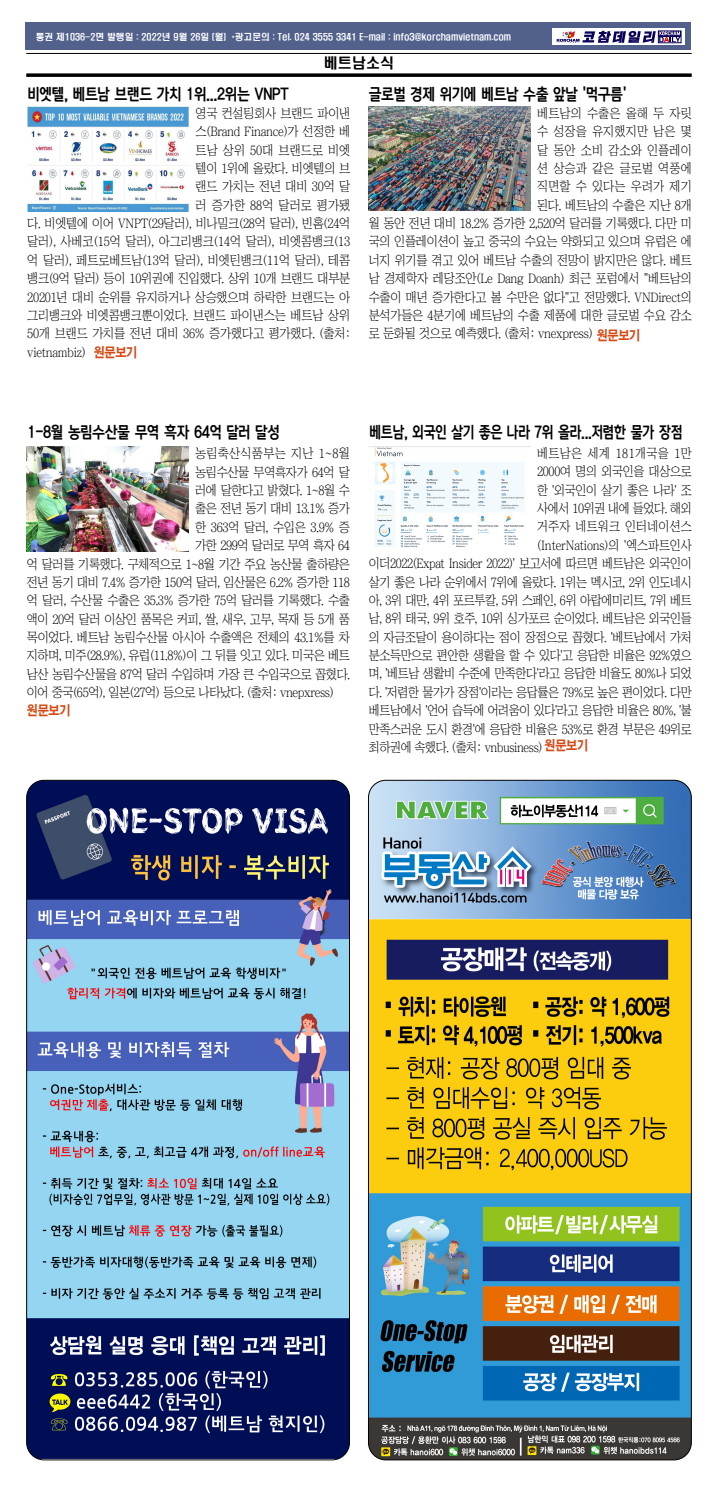
<style>
.page{position:relative;width:718px;height:1488px;background:#fff}
.page>*{position:absolute;margin:0;border:0;box-sizing:border-box;transform-origin:0 0}
.t1{font:15.75px "Korean DREAM5 R";letter-spacing:-.03em;color:#000;scale:.85 1}
.t2{font:15.75px "Korean DREAM5 R";letter-spacing:-.03em;color:#000;scale:.8 1}
.t3{font:14px "H2 hdr M";color:#000}
.t4{font:13.12px "Chosunilbo NM";letter-spacing:-.02em;color:#000;scale:.93 1}
.t5{font:13.12px "Chosunilbo NM";letter-spacing:-.02em;color:#000;scale:.92 1}
.t6{font:13.12px "Chosunilbo NM";letter-spacing:.01em;color:#000;scale:.93 1}
.t7{font:13.12px "Chosunilbo NM";letter-spacing:.005em;color:#000;scale:.93 1}
.t8{font:13.12px "Chosunilbo NM";letter-spacing:.02em;color:#000;scale:.93 1}
.t9{font:13.12px "Chosunilbo NM";letter-spacing:.03em;color:#000;scale:.92 1}
.t10{font:13.12px "Chosunilbo NM";letter-spacing:.015em;color:#000;scale:.92 1}
.t11{font:13.12px "H2 gtr E";letter-spacing:-.03em;color:#d54915;scale:.85 1}
.t12{font:8.75px "H2 hdr M";color:#fff}
.s1{font-family:"H2 gtr E";color:#d54915}
</style>
<div class="page">
<div style="left:26px;top:23px;width:665px;height:27px;background:#52618c"></div>
<div style="left:552px;top:28px;width:133px;height:17px;background:#fff"></div>
<div style="left:658px;top:31px;width:23px;height:12px;border:1px solid #080059"></div>
<svg style="left:556px;top:31px;width:124px;height:12px"></svg>
<hr style="left:26px;top:53px;width:665px;height:1px;background:#000">
<svg style="left:26px;top:73px;width:665px;height:4px;background:#1f1f1f"></svg>
<img style="left:27px;top:447px;width:161px;height:104px">
<img style="left:27px;top:107px;width:161px;height:104px">
<img style="left:374px;top:447px;width:150px;height:101px">
<img style="left:369px;top:106px;width:161px;height:105px">
<img style="left:368px;top:780px;width:323px;height:679px">
<img style="left:27px;top:780px;width:322px;height:678px">
<p class="t12" style="left:36px;top:32px;width:477px">통권 제1036-2면 발행일 : 2022년 9월 26일 (월) *광고문의 : Tel. 024 3555 3341 E-mail : info3@korchamvietnam.com</p>
<p class="t3" style="left:324px;top:56px;width:71px">베트남소식</p>
<p class="t1" style="left:28px;top:86px;width:308px">비엣텔, 베트남 브랜드 가치 1위...2위는 VNPT</p>
<p class="t4" style="left:195px;top:106px;width:168px">영국 컨설팅회사 브랜드 파이낸</p>
<p class="t4" style="left:195px;top:125px;width:168px">스(Brand Finance)가 선정한 베</p>
<p class="t7" style="left:195px;top:143px;width:168px">트남 상위 50대 브랜드로 비엣</p>
<p class="t4" style="left:195px;top:161px;width:168px">텔이 1위에 올랐다. 비엣텔의 브</p>
<p class="t4" style="left:195px;top:180px;width:168px">랜드 가치는 전년 대비 30억 달</p>
<p class="t7" style="left:195px;top:198px;width:168px">러 증가한 88억 달러로 평가됐</p>
<p class="t4" style="left:27px;top:217px;width:349px">다. 비엣텔에 이어 VNPT(29달러), 비나밀크(28억 달러), 빈홈(24억</p>
<p class="t4" style="left:27px;top:235px;width:349px">달러), 사베코(15억 달러), 아그리뱅크(14억 달러), 비엣콤뱅크(13</p>
<p class="t4" style="left:27px;top:253px;width:349px">억 달러), 페트로베트남(13억 달러), 비엣틴뱅크(11억 달러), 테콤</p>
<p class="t4" style="left:27px;top:272px;width:349px">뱅크(9억 달러) 등이 10위권에 진입했다. 상위 10개 브랜드 대부분</p>
<p class="t4" style="left:27px;top:290px;width:349px">20201년 대비 순위를 유지하거나 상승했으며 하락한 브랜드는 아</p>
<p class="t4" style="left:27px;top:308px;width:349px">그리뱅크와 비엣콤뱅크뿐이었다. 브랜드 파이낸스는 베트남 상위</p>
<p class="t4" style="left:27px;top:327px;width:349px">50개 브랜드 가치를 전년 대비 36% 증가했다고 평가했다. (출처:</p>
<p class="t4" style="left:27px;top:345px;width:64px">vietnambiz)</p>
<p class="t11" style="left:94px;top:346px;width:53px">원문보기</p>
<p class="t1" style="left:369px;top:86px;width:305px">글로벌 경제 위기에 베트남 수출 앞날 '먹구름'</p>
<p class="t6" style="left:537px;top:106px;width:168px">베트남의 수출은 올해 두 자릿</p>
<p class="t6" style="left:537px;top:125px;width:168px">수 성장을 유지했지만 남은 몇</p>
<p class="t6" style="left:537px;top:143px;width:168px">달 동안 소비 감소와 인플레이</p>
<p class="t6" style="left:537px;top:161px;width:168px">션 상승과 같은 글로벌 역풍에</p>
<p class="t6" style="left:537px;top:180px;width:168px">직면할 수 있다는 우려가 제기</p>
<p class="t4" style="left:537px;top:198px;width:168px">된다. 베트남의 수출은 지난 8개</p>
<p class="t4" style="left:369px;top:217px;width:349px">월 동안 전년 대비 18.2% 증가한 2,520억 달러를 기록했다. 다만 미</p>
<p class="t4" style="left:369px;top:235px;width:349px">국의 인플레이션이 높고 중국의 수요는 약화되고 있으며 유럽은 에</p>
<p class="t4" style="left:369px;top:253px;width:349px">너지 위기를 겪고 있어 베트남 수출의 전망이 밝지만은 않다. 베트</p>
<p class="t4" style="left:369px;top:272px;width:349px">남 경제학자 레당조안(Le Dang Doanh) 최근 포럼에서 "베트남의</p>
<p class="t4" style="left:369px;top:290px;width:349px">수출이 매년 증가한다고 볼 수만은 없다"고 전망했다. VNDirect의</p>
<p class="t4" style="left:369px;top:308px;width:349px">분석가들은 4분기에 베트남의 수출 제품에 대한 글로벌 수요 감소</p>
<p class="t4" style="left:369px;top:327px;width:293px">로 둔화될 것으로 예측했다. (출처: vnexpress) <span class="s1">원문보기</span></p>
<p class="t1" style="left:28px;top:424px;width:298px">1-8월 농림수산물 무역 흑자 64억 달러 달성</p>
<p class="t8" style="left:195px;top:447px;width:168px">농림축산식품부는 지난 1~8월</p>
<p class="t4" style="left:195px;top:465px;width:168px">농림수산물 무역흑자가 64억 달</p>
<p class="t4" style="left:195px;top:483px;width:168px">러에 달한다고 밝혔다. 1~8월 수</p>
<p class="t4" style="left:195px;top:502px;width:168px">출은 전년 동기 대비 13.1% 증가</p>
<p class="t4" style="left:195px;top:520px;width:168px">한 363억 달러, 수입은 3.9% 증</p>
<p class="t4" style="left:195px;top:539px;width:168px">가한 299억 달러로 무역 흑자 64</p>
<p class="t4" style="left:27px;top:557px;width:349px">억 달러를 기록했다. 구체적으로 1~8월 기간 주요 농산물 출하량은</p>
<p class="t4" style="left:27px;top:575px;width:349px">전년 동기 대비 7.4% 증가한 150억 달러, 임산물은 6.2% 증가한 118</p>
<p class="t4" style="left:27px;top:594px;width:349px">억 달러, 수산물 수출은 35.3% 증가한 75억 달러를 기록했다. 수출</p>
<p class="t4" style="left:27px;top:612px;width:349px">액이 20억 달러 이상인 품목은 커피, 쌀, 새우, 고무, 목재 등 5개 품</p>
<p class="t4" style="left:27px;top:630px;width:349px">목이었다. 베트남 농림수산물 아시아 수출액은 전체의 43.1%를 차</p>
<p class="t4" style="left:27px;top:649px;width:349px">지하며, 미주(28.9%), 유럽(11.8%)이 그 뒤를 잇고 있다. 미국은 베트</p>
<p class="t4" style="left:27px;top:667px;width:349px">남산 농림수산물을 87억 달러 수입하며 가장 큰 수입국으로 꼽혔다.</p>
<p class="t4" style="left:27px;top:686px;width:331px">이어 중국(65억), 일본(27억) 등으로 나타났다. (출처: vnepxress)</p>
<p class="t11" style="left:27px;top:704px;width:53px">원문보기</p>
<p class="t2" style="left:369px;top:424px;width:393px">베트남, 외국인 살기 좋은 나라 7위 올라...저렴한 물가 장점</p>
<p class="t9" style="left:537px;top:446px;width:170px">베트남은 세계 181개국을 1만</p>
<p class="t5" style="left:537px;top:465px;width:170px">2000여 명의 외국인을 대상으로</p>
<p class="t5" style="left:537px;top:483px;width:170px">한 '외국인이 살기 좋은 나라' 조</p>
<p class="t5" style="left:537px;top:501px;width:170px">사에서 10위권 내에 들었다. 해외</p>
<p class="t10" style="left:537px;top:520px;width:170px">거주자 네트워크 인터네이션스</p>
<p class="t5" style="left:537px;top:538px;width:170px">(InterNations)의 '엑스파트인사</p>
<p class="t5" style="left:369px;top:557px;width:352px">이더2022(Expat Insider 2022)' 보고서에 따르면 베트남은 외국인이</p>
<p class="t5" style="left:369px;top:575px;width:352px">살기 좋은 나라 순위에서 7위에 올랐다. 1위는 멕시코, 2위 인도네시</p>
<p class="t5" style="left:369px;top:593px;width:352px">아, 3위 대만, 4위 포르투칼, 5위 스페인, 6위 아랍에미리트, 7위 베트</p>
<p class="t5" style="left:369px;top:612px;width:352px">남, 8위 태국, 9위 호주, 10위 싱가포르 순이었다. 베트남은 외국인들</p>
<p class="t5" style="left:369px;top:630px;width:352px">의 자금조달이 용이하다는 점이 장점으로 꼽혔다. '베트남에서 가처</p>
<p class="t5" style="left:369px;top:648px;width:352px">분소득만으로 편안한 생활을 할 수 있다'고 응답한 비율은 92%였으</p>
<p class="t5" style="left:369px;top:667px;width:352px">며, '베트남 생활비 수준에 만족한다'라고 응답한 비율도 80%나 되었</p>
<p class="t5" style="left:369px;top:685px;width:352px">다. '저렴한 물가가 장점'이라는 응답률은 79%로 높은 편이었다. 다만</p>
<p class="t5" style="left:369px;top:704px;width:352px">베트남에서 '언어 습득에 어려움이 있다'라고 응답한 비율은 80%, '불</p>
<p class="t5" style="left:369px;top:722px;width:352px">만족스러운 도시 환경'에 응답한 비율은 53%로 환경 부문은 49위로</p>
<p class="t5" style="left:369px;top:740px;width:190px">최하권에 속했다. (출처: vnbusiness)</p>
<p class="t11" style="left:544px;top:739px;width:53px">원문보기</p>
</div>
